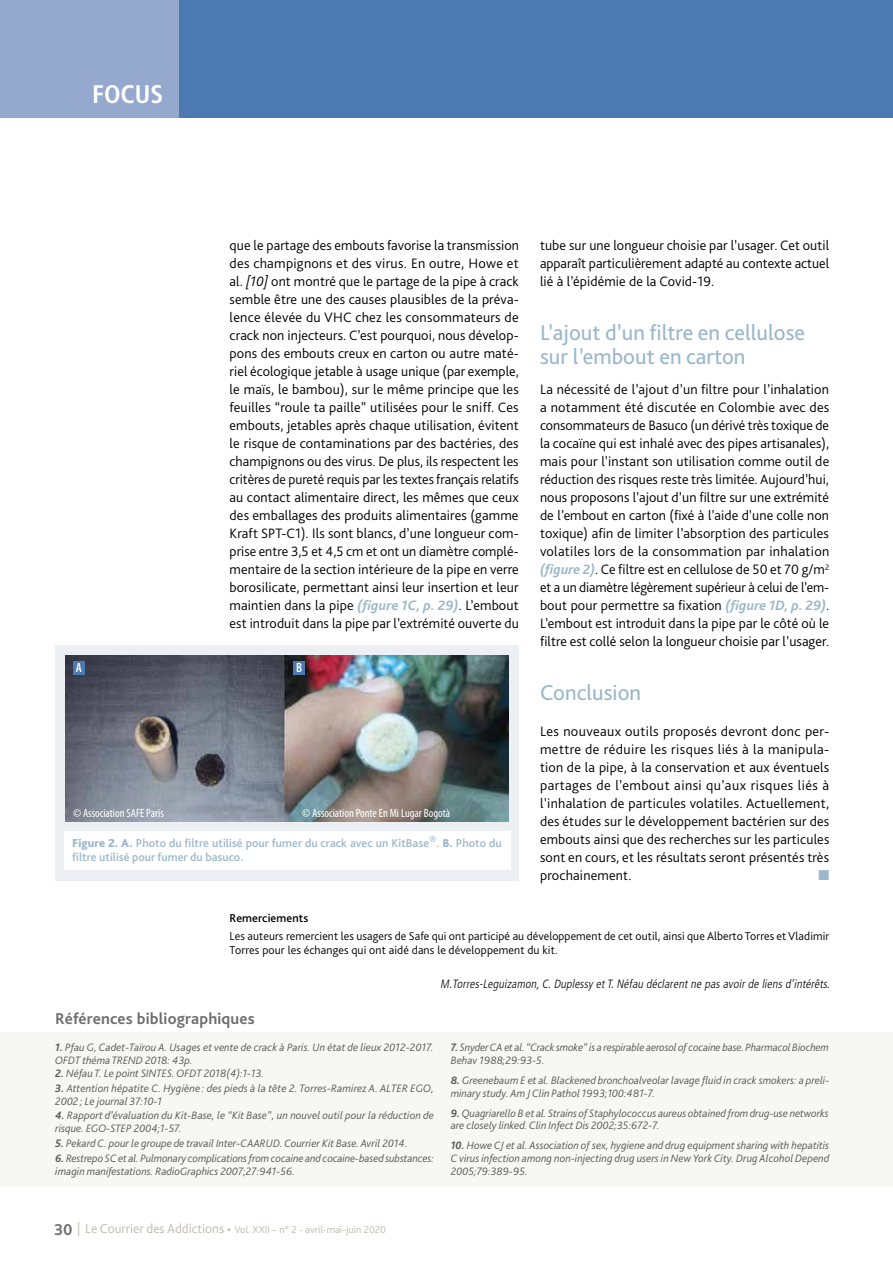
<style>
.page{position:relative;width:893px;height:1263px;background:#fff}
.page>*{position:absolute;margin:0;border:0;box-sizing:border-box;transform-origin:0 0}
.t1{font:700 condensed 25.5px "Frutiger LT Std";color:#fff}
.t2{font:22.5px/24px "Bliss Pro";color:#9ab7cc}
.t3{font:700 16.5px "Bliss Pro";letter-spacing:.01em;color:#706f6f}
.t4{font:300 14.25px/18px "Bliss Pro";letter-spacing:.005em;color:#000;text-align:justify}
.t5{font:14.25px "Zapf Dingbats Std";color:#9ab7cc}
.t6{font:600 condensed 13.5px "Myriad Pro";color:#fff}
.t7{font:300 12px/13.5px "Bliss Pro";letter-spacing:.005em;color:#000}
.t8{font:500 12px/13.5px "Bliss Pro";letter-spacing:.005em;color:#9ab7cc}
.t9{font:italic 300 condensed 12px "Frutiger LT Std";color:#000}
.t10{font:condensed 12px "Myriad Pro";color:#fff}
.t11{font:500 12px "Bliss Pro";letter-spacing:.01em;color:#000}
.t12{font:italic 300 11.25px/12.8px "Bliss Pro";color:#575756}
.t13{font:300 10.5px "Bliss Pro";color:#bebbaf}
.s1{font-style:italic}
.s2{font-weight:700;font-style:italic;color:#9ab7cc}
.s3{font-weight:800}
.s4{font-weight:700}
.s5{font-weight:700;font-size:16.5px;color:#706f6f}
.s6{font-size:13.5px}
</style>
<div class="page">
<div style="left:0;top:0;width:893px;height:118px;background:#4b79b0"></div>
<div style="left:0;top:0;width:178px;height:118px;background:#95a9cf"></div>
<div style="left:55px;top:645px;width:464px;height:235px;background:#ecf0f5"></div>
<img style="left:66px;top:655px;width:442px;height:167px">
<div style="left:73px;top:661px;width:12px;height:13px;background:#4b79b0"></div>
<div style="left:293px;top:661px;width:12px;height:13px;background:#4b79b0"></div>
<div style="left:64px;top:831px;width:446px;height:38px;background:#fff"></div>
<div style="left:0;top:1032px;width:893px;height:154px;background:#f7f7f3"></div>
<h1 class="t1" style="left:92px;top:79px;width:72px">FOCUS</h1>
<p class="t4" style="left:230px;top:236px;width:291px">que le partage des embouts favorise la transmission des champignons et des virus. En outre, Howe et al. <span class="s1">[10]</span> ont montré que le partage de la pipe à crack semble être une des causes plausibles de la préva&shy;lence élevée du VHC chez les consommateurs de crack non injecteurs. C’est pourquoi, nous dévelop&shy;pons des embouts creux en carton ou autre maté&shy;riel écologique jetable à usage unique (par exemple, le maïs, le bambou), sur le même principe que les feuilles “roule ta paille” utilisées pour le sniff. Ces embouts, jetables après chaque utilisation, évitent le risque de contaminations par des bactéries, des champignons ou des virus. De plus, ils respectent les critères de pureté requis par les textes français relatifs au contact alimentaire direct, les mêmes que ceux des emballages des produits alimentaires (gamme Kraft SPT-C1). Ils sont blancs, d’une longueur com&shy;prise entre 3,5 et 4,5 cm et ont un diamètre complé&shy;mentaire de la section intérieure de la pipe en verre borosilicate, permettant ainsi leur insertion et leur maintien dans la pipe <span class="s2">(figure 1C, p. 29)</span>. L’embout est introduit dans la pipe par l’extrémité ouverte du</p>
<p class="t4" style="left:540px;top:236px;width:291px">tube sur une longueur choisie par l’usager. Cet outil apparaît particulièrement adapté au contexte actuel lié à l’épidémie de la Covid-19.</p>
<h2 class="t2" style="left:540px;top:320px;width:267px">L’ajout d’un filtre en cellulose sur l’embout en carton</h2>
<p class="t4" style="left:540px;top:380px;width:291px">La nécessité de l’ajout d’un filtre pour l’inhalation a notamment été discutée en Colombie avec des consommateurs de Basuco (un dérivé très toxique de la cocaïne qui est inhalé avec des pipes artisanales), mais pour l’instant son utilisation comme outil de réduction des risques reste très limitée. Aujourd’hui, nous proposons l’ajout d’un filtre sur une extrémité de l’embout en carton (fixé à l’aide d’une colle non toxique) afin de limiter l’absorption des particules volatiles lors de la consommation par inhalation <span class="s2">(figure 2)</span>. Ce filtre est en cellulose de 50 et 70 g/m<sup>2 </sup>et a un diamètre légèrement supérieur à celui de l’em&shy;bout pour permettre sa fixation <span class="s2">(figure 1D, p. 29)</span>.<br>L’embout est introduit dans la pipe par le côté où le filtre est collé selon la longueur choisie par l’usager.</p>
<h2 class="t2" style="left:540px;top:680px;width:103px">Conclusion</h2>
<p class="t4" style="left:540px;top:722px;width:291px">Les nouveaux outils proposés devront donc per&shy;mettre de réduire les risques liés à la manipula&shy;tion de la pipe, à la conservation et aux éventuels partages de l’embout ainsi qu’aux risques liés à l’inhalation de particules volatiles. Actuellement, des études sur le développement bactérien sur des embouts ainsi que des recherches sur les particules sont en cours, et les résultats seront présentés très prochainement.</p>
<p class="t6" style="left:76px;top:660px;width:8px">A</p>
<p class="t6" style="left:296px;top:660px;width:8px">B</p>
<p class="t10" style="left:73px;top:807px;width:92px">© Association SAFE Paris</p>
<p class="t10" style="left:302px;top:807px;width:149px">© Association Ponte En Mi Lugar Bogotà</p>
<p class="t8" style="left:72px;top:836px;width:431px"><span class="s3">Figure 2. A.</span> Photo du filtre utilisé pour fumer du crack avec un KitBase®. <span class="s3">B.</span> Photo du filtre utilisé pour fumer du basuco.</p>
<p class="t5" style="left:818px;top:869px;width:12px">■</p>
<p class="t11" style="left:230px;top:911px;width:80px">Remerciements</p>
<p class="t7" style="left:230px;top:929px;width:601px">Les auteurs remercient les usagers de Safe qui ont participé au développement de cet outil, ainsi que Alberto Torres et Vladimir<br>Torres pour les échanges qui ont aidé dans le développement du kit.</p>
<p class="t9" style="left:440px;top:977px;width:393px">M.Torres-Leguizamon,C.Duplessy etT.Néfau déclarentne pasavoirde liensd’intérêts.</p>
<p class="t3" style="left:55px;top:1008px;width:201px">Références bibliographiques</p>
<p class="t12" style="left:55px;top:1041px;width:380px"><span class="s4">1.</span> Pfau G, Cadet-Taïrou A. Usages et vente de crack à Paris. Un état de lieux 2012-2017.<br>OFDT théma TREND 2018: 43p.</p>
<p class="t12" style="left:55px;top:1066px;width:210px"><span class="s4">2.</span> Néfau T. Le point SINTES. OFDT 2018(4):1-13.</p>
<p class="t12" style="left:55px;top:1081px;width:380px"><span class="s4">3.</span> Attention hépatite C. Hygiène : des pieds à la tête 2. Torres-Ramirez A. ALTER EGO,<br>2002; Le journal 37:10-1</p>
<p class="t12" style="left:55px;top:1109px;width:380px"><span class="s4">4.</span> Rapport d’évaluation du Kit-Base, le “Kit Base”, un nouvel outil pour la réduction de risque. EGO-STEP 2004;1-57.</p>
<p class="t12" style="left:55px;top:1137px;width:354px"><span class="s4">5.</span> Pekard C. pour le groupe de travail Inter-CAARUD. Courrier Kit Base. Avril 2014.</p>
<p class="t12" style="left:55px;top:1152px;width:380px"><span class="s4">6.</span> Restrepo SC et al. Pulmonary complications from cocaine and cocaine-based substances: imagin manifestations. RadioGraphics 2007;27:941-56.</p>
<p class="t12" style="left:451px;top:1041px;width:380px"><span class="s4">7.</span> Snyder CA et al. “Crack smoke” is a respirable aerosol of cocaine base. Pharmacol Biochem<br>Behav 1988;29:93-5.</p>
<p class="t12" style="left:451px;top:1073px;width:380px"><span class="s4">8.</span> Greenebaum E et al. Blackened bronchoalveolar lavage fluid in crack smokers: a preli&shy;minary study. Am J Clin Pathol 1993;100:481-7.</p>
<p class="t12" style="left:451px;top:1106px;width:380px"><span class="s4">9.</span> Quagriarello B et al. Strains of Staphylococcus aureus obtained from drug-use networks are closely linked. Clin Infect Dis 2002;35:672-7.</p>
<p class="t12" style="left:451px;top:1139px;width:380px;text-align:justify"><span class="s4">10.</span> Howe CJ et al. Association of sex, hygiene and drug equipment sharing with hepatitis C virus infection among non-injecting drug users in New York City. Drug Alcohol Depend 2005;79:389-95.</p>
<p class="t13" style="left:54px;top:1223px;width:334px"><span class="s5">30</span> <span class="s6">| Le Courrier des Addictions •</span> Vol. XXII – n° 2 - avril-mai-juin 2020</p>
</div>
